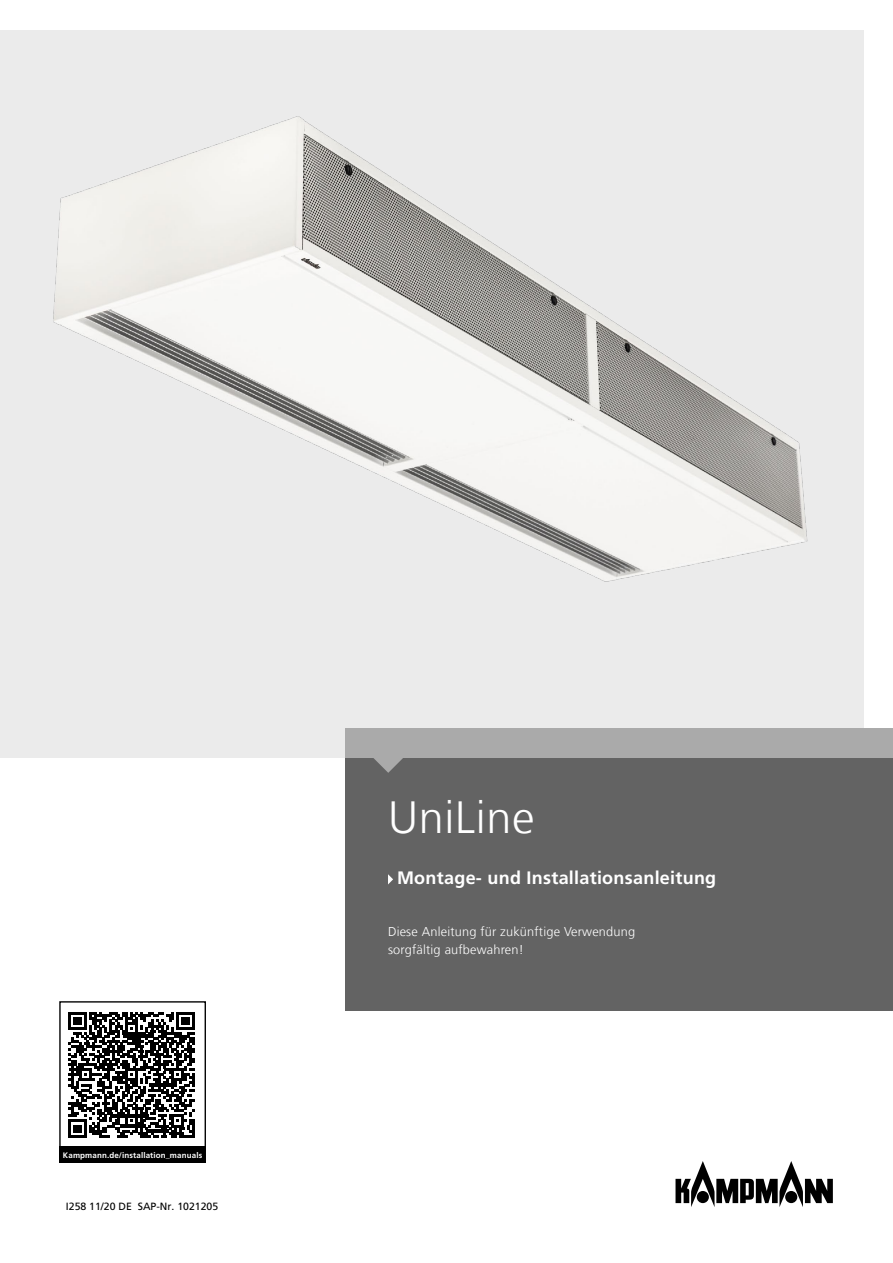
<style>
.page{position:relative;width:893px;height:1263px;background:#fff}
.page>*{position:absolute;margin:0;border:0;box-sizing:border-box;transform-origin:0 0}
.t1{font:300 45px "Frutiger LT Com";letter-spacing:.015em;color:#fff}
.t2{font:700 18px "Frutiger LT Com";letter-spacing:.015em;color:#fff}
.t3{font:300 12.75px/18px "Frutiger LT Com";letter-spacing:.015em;color:#fff}
.t4{font:10.5px "Frutiger LT Com";color:#000}
.t5{font:700 7.95px "Frutiger LT Com";letter-spacing:.015em;color:#fff}
</style>
<div class="page">
<div style="left:0;top:30px;width:863px;height:728px;background:#ebebeb"></div>
<div style="left:345px;top:758px;width:548px;height:252px;background:#636363"></div>
<svg style="left:388px;top:874px;width:5px;height:10px"></svg>
<div style="left:345px;top:728px;width:548px;height:30px;background:#aaa"></div>
<svg style="left:373px;top:758px;width:30px;height:15px"></svg>
<div style="left:59px;top:1146px;width:147px;height:16px;background:#000"></div>
<svg style="left:69px;top:1012px;width:125px;height:126px"></svg>
<div style="left:59px;top:1001px;width:147px;height:147px;border:1px solid #000"></div>
<img style="left:53px;top:116px;width:755px;height:466px">
<svg style="left:675px;top:1161px;width:158px;height:46px"></svg>
<p class="t5" style="left:63px;top:1150px;width:141px">Kampmann.de/installation_manuals</p>
<p class="t4" style="left:66px;top:1200px;width:154px">I258 11/20 DE SAP-Nr. 1021205</p>
<h1 class="t1" style="left:388px;top:792px;width:148px">UniLine</h1>
<h2 class="t2" style="left:397px;top:868px;width:321px">Montage- und Installationsanleitung</h2>
<p class="t3" style="left:388px;top:923px;width:249px">Diese Anleitung für zukünftige Verwendung sorgfältig aufbewahren!</p>
</div>
